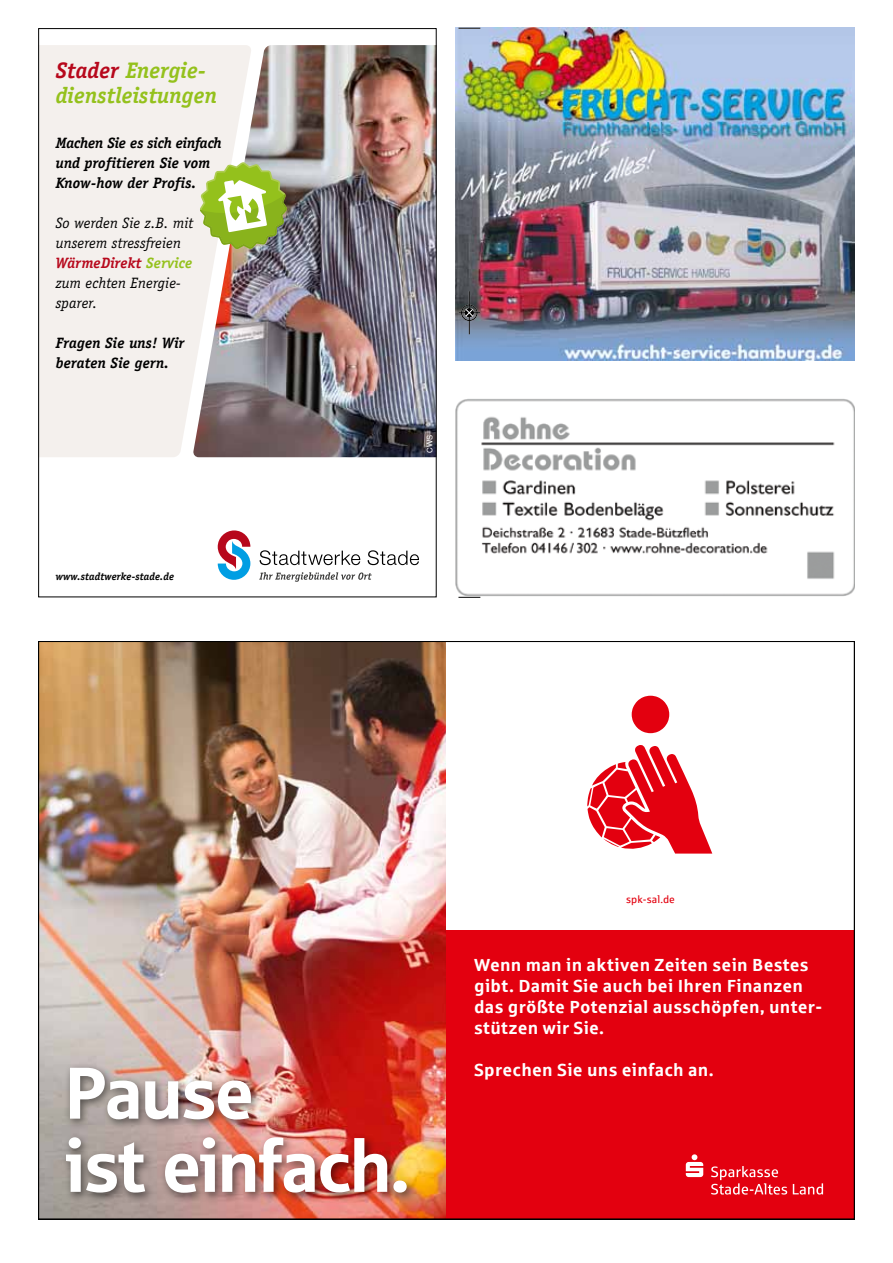
<style>
.page{position:relative;width:893px;height:1263px;background:#fff}
.page>*{position:absolute;margin:0;border:0;box-sizing:border-box;transform-origin:0 0}
.t1{font:73.2px/73.2px "Sparkasse Head";letter-spacing:-.005em;color:#fff}
.t2{font:italic 700 23.1px/24.8px "Officina Serif";letter-spacing:.01em;color:#94c11c}
.t3{font:700 17.55px/21px "Sparkasse Rg";letter-spacing:.015em;color:#fff}
.t4{font:italic 700 15.45px/20.1px "Officina Serif";letter-spacing:.015em;color:#000}
.t5{font:italic 15.45px/20.1px "Officina Serif";letter-spacing:.015em;color:#000}
.t6{font:italic 700 10.8px "Officina Serif";letter-spacing:.015em;color:#000}
.t7{font:10.5px "Sparkasse Rg";letter-spacing:.01em;color:#e3000f}
.t8{font:7.65px "Helvetica";color:#fff}
.s1{color:#b7081c}
.s2{font-weight:700;color:#b7081c}
.s3{font-weight:700;color:#94c11c}
</style>
<div class="page">
<img style="left:455px;top:27px;width:400px;height:333px">
<img style="left:455px;top:399px;width:400px;height:197px">
<div style="left:472px;top:561px;width:304px;height:26px;background:#fff"></div>
<img style="left:40px;top:45px;width:395px;height:413px">
<svg style="left:218px;top:530px;width:32px;height:50px"></svg>
<svg style="left:259px;top:550px;width:101px;height:15px"></svg>
<svg style="left:367px;top:550px;width:52px;height:15px"></svg>
<svg style="left:259px;top:572px;width:113px;height:10px"></svg>
<img style="left:200px;top:162px;width:87px;height:87px">
<svg style="left:458px;top:28px;width:22px;height:1px"></svg>
<svg style="left:458px;top:597px;width:22px;height:1px"></svg>
<div style="left:461px;top:304px;width:16px;height:17px;border:1px solid #fff;border-radius:50%"></div>
<hr style="left:469px;top:291px;width:1px;height:43px;background:#000">
<div style="left:461px;top:305px;width:16px;height:16px;border:1px solid #000;border-radius:50%"></div>
<svg style="left:458px;top:309px;width:22px;height:8px"></svg>
<img style="left:41px;top:644px;width:811px;height:572px">
<h2 class="t2" style="left:56px;top:58px;width:163px"><span class="s1">Stader</span> Energie&shy;dienstleistungen</h2>
<p class="t4" style="left:56px;top:132px;width:167px">Machen Sie es sich einfach und profitieren Sie vom<br>Know-how der Profis.</p>
<p class="t5" style="left:56px;top:213px;width:139px">So werden Sie z.B. mit unserem stressfreien<br><span class="s2">WärmeDirekt</span> <span class="s3">Service </span>zum echten Energie - sparer.</p>
<p class="t4" style="left:56px;top:333px;width:130px">Fragen Sie uns! Wir beraten Sie gern.</p>
<p class="t6" style="left:56px;top:570px;width:120px">www.stadtwerke-stade.de</p>
<p class="t8" style="left:424px;top:453px;width:20px;rotate:-90deg">CWS</p>
<h1 class="t1" style="left:66px;top:1054px;width:345px">Pause<br>ist einfach.</h1>
<p class="t7" style="left:626px;top:892px;width:50px">spk-sal.de</p>
<p class="t3" style="left:474px;top:954px;width:350px">Wenn man in aktiven Zeiten sein Bestes gibt. Damit Sie auch bei Ihren Finanzen das größte Potenzial ausschöpfen, unter&shy;stützen wir Sie.</p>
<p class="t3" style="left:474px;top:1059px;width:241px">Sprechen Sie uns einfach an.</p>
</div>
